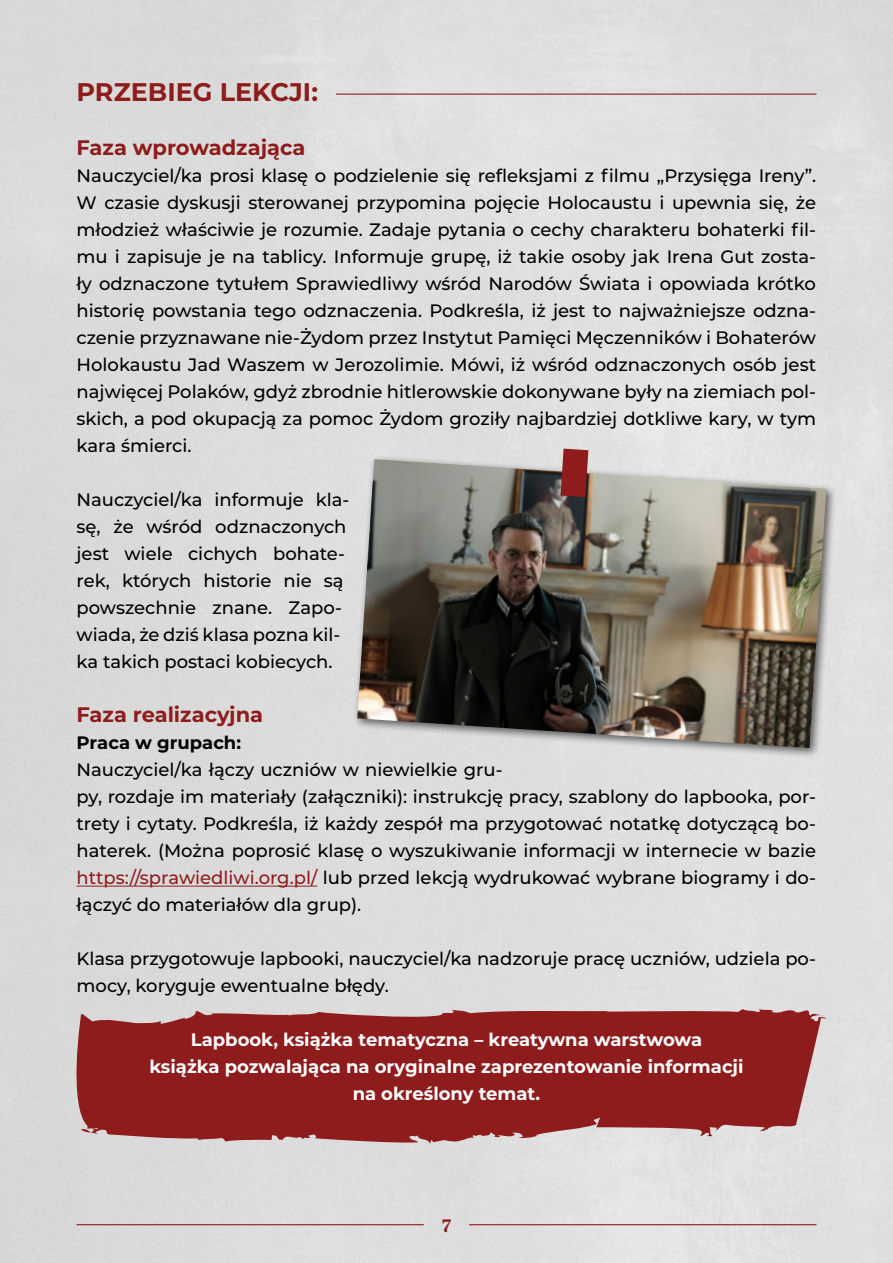
<style>
.page{position:relative;width:893px;height:1263px;background:#fff}
.page>*{position:absolute;margin:0;border:0;box-sizing:border-box;transform-origin:0 0}
.t1{font:700 25.5px "Montserrat";color:#8f1c1c}
.t2{font:700 21px "Montserrat";color:#8f1c1c}
.t3{font:500 18px/27px "Montserrat";color:#000}
.t4{font:700 18px/27px "Montserrat";color:#fff;text-align:center}
.t5{font:700 18px "Montserrat";color:#000}
.t6{font:700 18px "Abril Text";color:#8f1c1c}
.s1{color:#8f1c1c}
</style>
<div class="page">
<svg style="left:76px;top:1008px;width:750px;height:135px;fill:#8f1c1c"></svg>
<hr style="left:77px;top:886px;width:240px;height:1px;background:#8f1c1c">
<hr style="left:77px;top:1224px;width:347px;height:1px;background:#8f1c1c">
<hr style="left:469px;top:1224px;width:347px;height:1px;background:#8f1c1c">
<div style="left:352px;top:454px;width:485px;height:305px;background:#000;opacity:.6"></div>
<img style="left:357px;top:459px;width:469px;height:289px">
<svg style="left:561px;top:449px;width:27px;height:48px"></svg>
<hr style="left:336px;top:94px;width:480px;height:1px;background:#8f1c1c">
<h1 class="t1" style="left:77px;top:74px;width:243px">PRZEBIEG LEKCJI:</h1>
<p class="t2" style="left:77px;top:133px;width:231px">Faza wprowadzająca</p>
<p class="t3" style="left:77px;top:162px;width:741px;text-align:justify">Nauczyciel/ka prosi klasę o podzielenie się refleksjami z filmu „Przysięga Ireny”.<br>W czasie dyskusji sterowanej przypomina pojęcie Holocaustu i upewnia się, że młodzież właściwie je rozumie. Zadaje pytania o cechy charakteru bohaterki fil&shy;mu i zapisuje je na tablicy. Informuje grupę, iż takie osoby jak Irena Gut zosta&shy;ły odznaczone tytułem Sprawiedliwy wśród Narodów Świata i opowiada krótko historię powstania tego odznaczenia. Podkreśla, iż jest to najważniejsze odzna&shy;czenie przyznawane nie-Żydom przez Instytut Pamięci Męczenników i Bohaterów Holokaustu Jad Waszem w Jerozolimie. Mówi, iż wśród odznaczonych osób jest najwięcej Polaków, gdyż zbrodnie hitlerowskie dokonywane były na ziemiach pol&shy;skich, a pod okupacją za pomoc Żydom groziły najbardziej dotkliwe kary, w tym kara śmierci.</p>
<p class="t3" style="left:77px;top:486px;width:274px">Nauczyciel/ka informuje kla&shy;sę, że wśród odznaczonych jest wiele cichych bohate&shy;rek, których historie nie są powszechnie znane. Zapo&shy;wiada, że dziś klasa pozna kil&shy;ka takich postaci kobiecych.</p>
<p class="t2" style="left:77px;top:700px;width:188px">Faza realizacyjna</p>
<p class="t5" style="left:77px;top:730px;width:166px">Praca w grupach:</p>
<p class="t3" style="left:77px;top:756px;width:741px">Nauczyciel/ka łączy uczniów w niewielkie gru-<br>py, rozdaje im materiały (załączniki): instrukcję pracy, szablony do lapbooka, por&shy;trety i cytaty. Podkreśla, iż każdy zespół ma przygotować notatkę dotyczącą bo&shy;haterek. (Można poprosić klasę o wyszukiwanie informacji w internecie w bazie <span class="s1">https://sprawiedliwi.org.pl/</span> lub przed lekcją wydrukować wybrane biogramy i do&shy;łączyć do materiałów dla grup).</p>
<p class="t3" style="left:77px;top:945px;width:741px">Klasa przygotowuje lapbooki, nauczyciel/ka nadzoruje pracę uczniów, udziela po&shy;mocy, koryguje ewentualne błędy.</p>
<p class="t4" style="left:149px;top:1025px;width:596px">Lapbook, książka tematyczna – kreatywna warstwowa<br>książka pozwalająca na oryginalne zaprezentowanie informacji na określony temat.</p>
<p class="t6" style="left:442px;top:1212px;width:10px">7</p>
</div>
